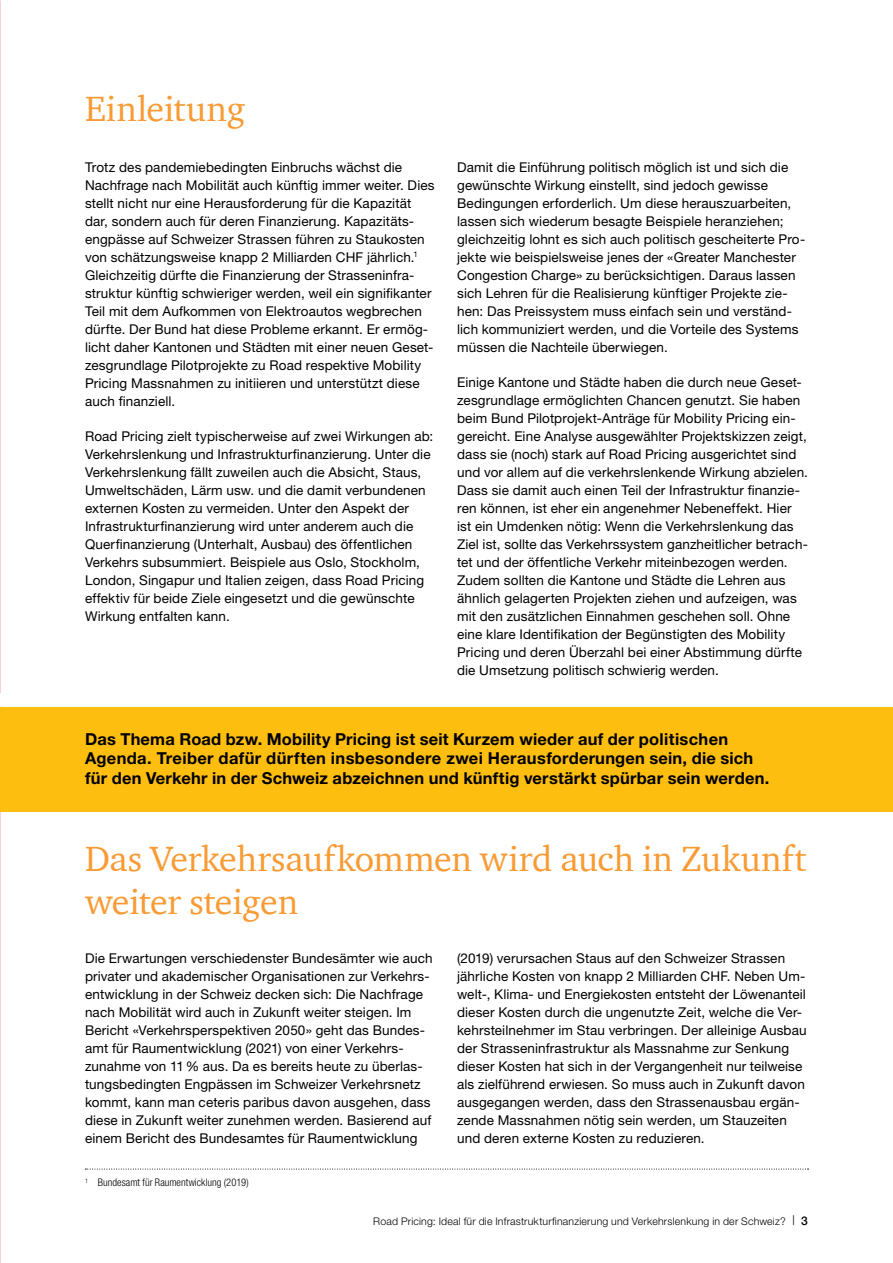
<style>
.page{position:relative;width:893px;height:1263px;background:#fff}
.page>*{position:absolute;margin:0;border:0;box-sizing:border-box;transform-origin:0 0}
.t1{font:36px/43.2px "ITC Charter Com";letter-spacing:-.005em;color:#f89b34}
.t2{font:700 16.5px/19.8px "Helvetica Neue LT Std";letter-spacing:.01em;color:#000}
.t3{font:13.5px/18px "Helvetica Neue LT Std";letter-spacing:.01em;color:#000}
.t4{font:300 10.5px "Helvetica Neue LT Std";letter-spacing:.02em;color:#000}
.t5{font:300 condensed 10.5px "Helvetica Neue LT Std";letter-spacing:.005em;color:#000}
.s1{font-stretch:condensed;font-size:13.5px}
.s2{font-weight:500;font-size:12px}
</style>
<div class="page">
<img style="left:0;top:0;width:1px;height:1263px">
<svg style="left:0;top:0;width:1px;height:707px"></svg>
<svg style="left:85px;top:1169px;width:723px;height:1px"></svg>
<div style="left:0;top:707px;width:893px;height:104px;background:#febe10"></div>
<h1 class="t1" style="left:85px;top:86px;width:162px">Einleitung</h1>
<p class="t3" style="left:85px;top:158px;width:351px">Trotz des pandemiebedingten Einbruchs wächst die Nachfrage nach Mobilität auch künftig immer weiter. Dies stellt nicht nur eine Herausforderung für die Kapazität dar, sondern auch für deren Finanzierung. Kapazitäts&shy;engpässe auf Schweizer Strassen führen zu Staukosten von schätzungsweise knapp 2 Milliarden CHF jährlich.<sup>1<br></sup>Gleichzeitig dürfte die Finanzierung der Strasseninfra&shy;struktur künftig schwieriger werden, weil ein signifikanter Teil mit dem Aufkommen von Elektroautos wegbrechen dürfte. Der Bund hat diese Probleme erkannt. Er ermög&shy;licht daher Kantonen und Städten mit einer neuen Geset&shy;zesgrundlage Pilotprojekte zu Road respektive Mobility Pricing Massnahmen zu initiieren und unterstützt diese auch finanziell.</p>
<p class="t3" style="left:85px;top:427px;width:350px">Road Pricing zielt typischerweise auf zwei Wirkungen ab:<br>Verkehrslenkung und Infrastrukturfinanzierung. Unter die Verkehrslenkung fällt zuweilen auch die Absicht, Staus, Umweltschäden, Lärm usw. und die damit verbundenen externen Kosten zu vermeiden. Unter den Aspekt der Infrastrukturfinanzierung wird unter anderem auch die Querfinanzierung (Unterhalt, Ausbau) des öffentlichen Verkehrs subsummiert. Beispiele aus Oslo, Stockholm, London, Singapur und Italien zeigen, dass Road Pricing effektiv für beide Ziele eingesetzt und die gewünschte Wirkung entfalten kann.</p>
<p class="t3" style="left:457px;top:158px;width:350px">Damit die Einführung politisch möglich ist und sich die gewünschte Wirkung einstellt, sind jedoch gewisse Bedingungen erforderlich. Um diese herauszuarbeiten, lassen sich wiederum besagte Beispiele heranziehen; gleichzeitig lohnt es sich auch politisch gescheiterte Pro&shy;jekte wie beispielsweise jenes der «Greater Manchester Congestion Charge» zu berücksichtigen. Daraus lassen sich Lehren für die Realisierung künftiger Projekte zie&shy;hen: Das Preissystem muss einfach sein und verständ&shy;lich kommuniziert werden, und die Vorteile des Systems müssen die Nachteile überwiegen.</p>
<p class="t3" style="left:457px;top:373px;width:352px">Einige Kantone und Städte haben die durch neue Geset&shy;zesgrundlage ermöglichten Chancen genutzt. Sie haben beim Bund Pilotprojekt-Anträge für Mobility Pricing ein&shy;gereicht. Eine Analyse ausgewählter Projektskizzen zeigt, dass sie (noch) stark auf Road Pricing ausgerichtet sind und vor allem auf die verkehrslenkende Wirkung abzielen.<br>Dass sie damit auch einen Teil der Infrastruktur finanzie&shy;ren können, ist eher ein angenehmer Nebeneffekt. Hier ist ein Umdenken nötig: Wenn die Verkehrslenkung das Ziel ist, sollte das Verkehrssystem ganzheitlicher betrach&shy;tet und der öffentliche Verkehr miteinbezogen werden.<br>Zudem sollten die Kantone und Städte die Lehren aus ähnlich gelagerten Projekten ziehen und aufzeigen, was mit den zusätzlichen Einnahmen geschehen soll. Ohne eine klare Identifikation der Begünstigten des Mobility Pricing und deren Überzahl bei einer Abstimmung dürfte die Umsetzung politisch schwierig werden.</p>
<p class="t2" style="left:85px;top:728px;width:686px">Das Thema Road bzw. Mobility Pricing ist seit Kurzem wieder auf der politischen<br>Agenda. Treiber dafür dürften insbesondere zwei Herausforderungen sein, die sich für den Verkehr in der Schweiz abzeichnen und künftig verstärkt spürbar sein werden.</p>
<h1 class="t1" style="left:85px;top:836px;width:723px">Das Verkehrsaufkommen wird auch in Zukunft weiter steigen</h1>
<p class="t3" style="left:85px;top:949px;width:349px">Die Erwartungen verschiedenster Bundesämter wie auch privater und akademischer Organisationen zur Verkehrs&shy;entwicklung in der Schweiz decken sich: Die Nachfrage nach Mobilität wird auch in Zukunft weiter steigen. Im Bericht «Verkehrsperspektiven 2050» geht das Bundes&shy;amt für Raumentwicklung (2021) von einer Verkehrs&shy;zunahme von 11% aus. Da es bereits heute zu überlas&shy;tungsbedingten Engpässen im Schweizer Verkehrsnetz kommt, kann man ceteris paribus davon ausgehen, dass diese in Zukunft weiter zunehmen werden. Basierend auf einem Bericht des Bundesamtes für Raumentwicklung</p>
<p class="t3" style="left:457px;top:949px;width:351px">(2019) verursachen Staus auf den Schweizer Strassen jährliche Kosten von knapp 2 Milliarden CHF. Neben Um&shy;welt-, Klima- und Energiekosten entsteht der Löwenanteil dieser Kosten durch die ungenutzte Zeit, welche die Ver&shy;kehrsteilnehmer im Stau verbringen. Der alleinige Ausbau der Strasseninfrastruktur als Massnahme zur Senkung dieser Kosten hat sich in der Vergangenheit nur teilweise als zielführend erwiesen. So muss auch in Zukunft davon ausgegangen werden, dass den Strassenausbau ergän&shy;zende Massnahmen nötig sein werden, um Stauzeiten und deren externe Kosten zu reduzieren.</p>
<p class="t5" style="left:85px;top:1177px;width:165px"><sup>1</sup> Bundesamt für Raumentwicklung (2019)</p>
<p class="t4" style="left:373px;top:1215px;width:436px">Road Pricing: Ideal für die Infrastrukturfinanzierung und Verkehrslenkung in der Schweiz? <span class="s1">|</span> <span class="s2">3</span></p>
</div>
